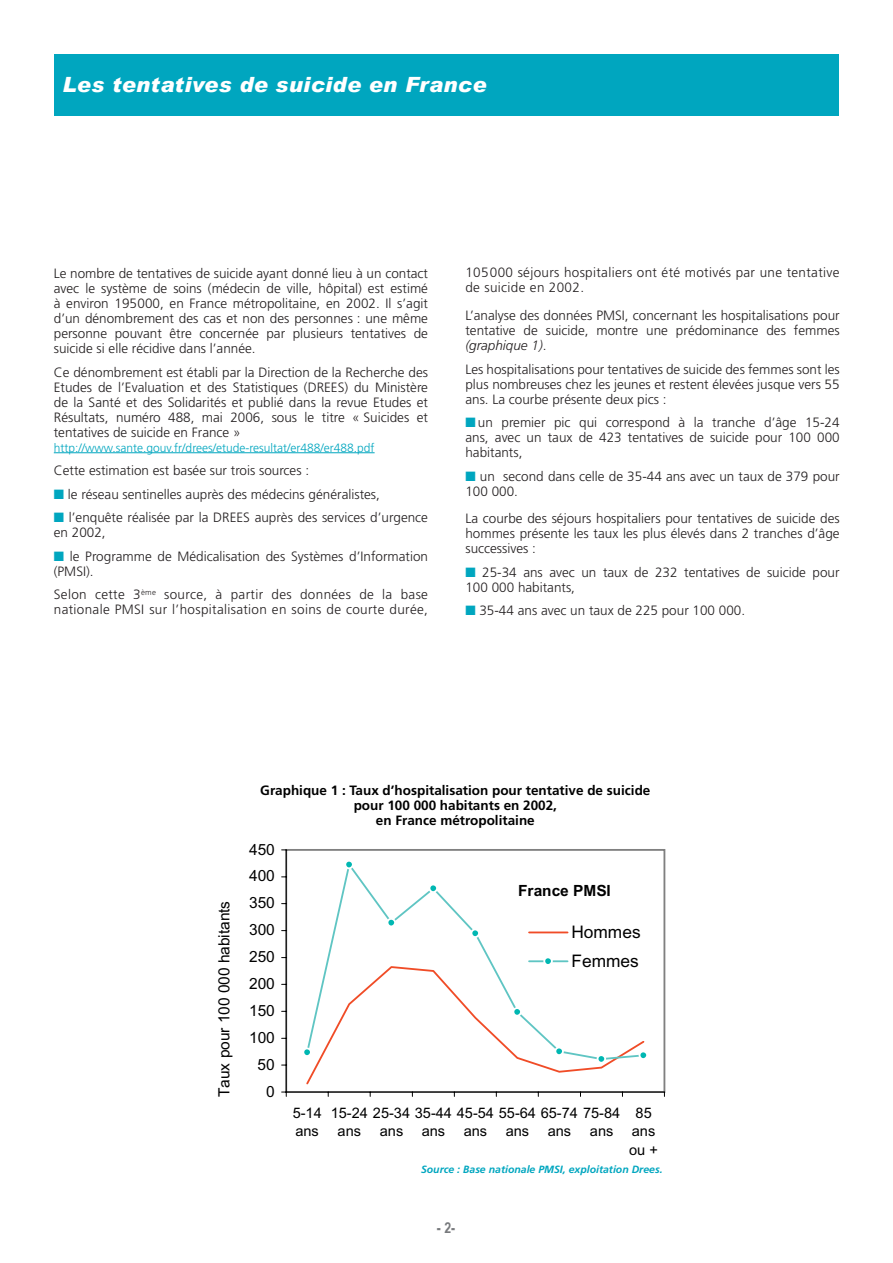
<style>
.page{position:relative;width:893px;height:1263px;background:#fff}
.page>*{position:absolute;margin:0;border:0;box-sizing:border-box;transform-origin:0 0}
.ARetenirTitre{font:italic 900 21px "Arial";letter-spacing:.02em;color:#fff}
.t1{font:17.25px/28.8px "Arial";color:#000}
.t2{font:15.45px "Arial";color:#000}
.t3{font:700 15.45px "Arial";color:#000}
.RemarquesTxt{font:700 15px "Arial Narrow";color:#787a7d}
.t4{font:14.55px/18.8px "Arial";color:#000}
.t5{font:300 13.5px/15px "Frutiger";color:#231f20;text-align:justify}
.t6{font:300 13.5px/15px "Frutiger";letter-spacing:.025em;color:#231f20}
.titre_grqph{font:700 13.5px "Frutiger";color:#000}
.t7{font:300 12px "Frutiger";color:#00a6bf}
.source{font:italic 700 10.5px "Frutiger";color:#00a6bf}
.s1{font-style:italic}
</style>
<div class="page">
<hr style="left:54px;top:452px;width:321px;height:1px;background:#00a6bf">
<div style="left:54px;top:54px;width:785px;height:61px;background:#00a6bf"></div>
<div style="left:285px;top:849px;width:380px;height:244px;border:2px solid #808080"></div>
<hr style="left:286px;top:850px;width:1px;height:242px;background:#000">
<hr style="left:286px;top:1092px;width:378px;height:1px;background:#000">
<svg style="left:306px;top:965px;width:360px;height:121px"></svg>
<svg style="left:306px;top:868px;width:339px;height:193px"></svg>
<div style="left:303px;top:1048px;width:8px;height:8px;background:#00b7b2;border-radius:50%"></div>
<div style="left:302px;top:1047px;width:10px;height:10px;border:2px solid #fff;border-radius:50%"></div>
<div style="left:345px;top:861px;width:8px;height:7px;background:#00b7b2;border-radius:50%"></div>
<div style="left:344px;top:860px;width:10px;height:9px;border:2px solid #fff;border-radius:50%"></div>
<div style="left:387px;top:919px;width:8px;height:7px;background:#00b7b2;border-radius:50%"></div>
<div style="left:387px;top:918px;width:9px;height:9px;border:2px solid #fff;border-radius:50%"></div>
<div style="left:429px;top:884px;width:8px;height:8px;background:#00b7b2;border-radius:50%"></div>
<div style="left:428px;top:883px;width:10px;height:10px;border:2px solid #fff;border-radius:50%"></div>
<div style="left:471px;top:929px;width:8px;height:8px;background:#00b7b2;border-radius:50%"></div>
<div style="left:470px;top:928px;width:10px;height:10px;border:2px solid #fff;border-radius:50%"></div>
<div style="left:513px;top:1008px;width:8px;height:8px;background:#00b7b2;border-radius:50%"></div>
<div style="left:512px;top:1007px;width:10px;height:10px;border:2px solid #fff;border-radius:50%"></div>
<div style="left:555px;top:1047px;width:8px;height:8px;background:#00b7b2;border-radius:50%"></div>
<div style="left:554px;top:1046px;width:10px;height:10px;border:2px solid #fff;border-radius:50%"></div>
<div style="left:598px;top:1055px;width:7px;height:8px;background:#00b7b2;border-radius:50%"></div>
<div style="left:597px;top:1054px;width:9px;height:10px;border:2px solid #fff;border-radius:50%"></div>
<div style="left:639px;top:1051px;width:8px;height:8px;background:#00b7b2;border-radius:50%"></div>
<div style="left:639px;top:1050px;width:9px;height:10px;border:2px solid #fff;border-radius:50%"></div>
<div style="left:513px;top:918px;width:142px;height:58px;background:#fff"></div>
<hr style="left:529px;top:931px;width:39px;height:2px;background:#f04c27">
<hr style="left:529px;top:960px;width:39px;height:2px;background:#5fc5c3">
<div style="left:544px;top:957px;width:8px;height:8px;background:#00b7b2;border-radius:50%"></div>
<div style="left:543px;top:956px;width:10px;height:10px;border:2px solid #fff;border-radius:50%"></div>
<p class="ARetenirTitre" style="left:63px;top:72px;width:425px">Les tentatives de suicide en France</p>
<p class="t5" style="left:54px;top:266px;width:376px">Le nombre de tentatives de suicide ayant donné lieu à un contact avec le système de soins (médecin de ville, hôpital) est estimé à environ 195 000, en France métropolitaine, en 2002. Il s’agit d’un dénombrement des cas et non des personnes : une même personne pouvant être concernée par plusieurs tentatives de suicide si elle récidive dans l’année.</p>
<p class="t5" style="left:54px;top:365px;width:376px">Ce dénombrement est établi par la Direction de la Recherche des Etudes de l’Evaluation et des Statistiques (DREES) du Ministère de la Santé et des Solidarités et publié dans la revue Etudes et Résultats, numéro 488, mai 2006, sous le titre « Suicides et tentatives de suicide en France »</p>
<p class="t7" style="left:54px;top:441px;width:322px">http://www.sante.gouv.fr/drees/etude-resultat/er488/er488.pdf</p>
<p class="t5" style="left:54px;top:463px;width:257px">Cette estimation est basée sur trois sources :</p>
<p class="t5" style="left:68px;top:487px;width:314px">le réseau sentinelles auprès des médecins généralistes,</p>
<p class="t5" style="left:54px;top:510px;width:376px;text-indent:15px">l’enquête réalisée par la DREES auprès des services d’urgence en 2002,</p>
<p class="t5" style="left:54px;top:549px;width:376px;text-indent:16px">le Programme de Médicalisation des Systèmes d’Information (PMSI).</p>
<p class="t6" style="left:54px;top:587px;width:376px">Selon cette 3<sup>ème</sup> source, à partir des données de la base nationale PMSI sur l’hospitalisation en soins de courte durée,</p>
<p class="t6" style="left:465px;top:265px;width:376px">105 000 séjours hospitaliers ont été motivés par une tentative de suicide en 2002.</p>
<p class="t5" style="left:465px;top:308px;width:376px">L’analyse des données PMSI, concernant les hospitalisations pour tentative de suicide, montre une prédominance des femmes <span class="s1">(graphique 1)</span>.</p>
<p class="t5" style="left:465px;top:362px;width:376px">Les hospitalisations pour tentatives de suicide des femmes sont les plus nombreuses chez les jeunes et restent élevées jusque vers 55 ans. La courbe présente deux pics :</p>
<p class="t5" style="left:465px;top:415px;width:376px;text-indent:13px">un premier pic qui correspond à la tranche d’âge 15-24 ans, avec un taux de 423 tentatives de suicide pour 100 000 habitants,</p>
<p class="t5" style="left:465px;top:469px;width:376px;text-indent:14px">un second dans celle de 35-44 ans avec un taux de 379 pour<br>100 000.</p>
<p class="t5" style="left:465px;top:511px;width:376px">La courbe des séjours hospitaliers pour tentatives de suicide des hommes présente les taux les plus élevés dans 2 tranches d’âge successives :</p>
<p class="t5" style="left:465px;top:565px;width:376px;text-indent:17px">25-34 ans avec un taux de 232 tentatives de suicide pour<br>100 000 habitants,</p>
<p class="t5" style="left:479px;top:603px;width:267px">35-44 ans avec un taux de 225 pour 100 000.</p>
<p class="titre_grqph" style="left:260px;top:782px;width:392px">Graphique 1 : Taux d’hospitalisation pour tentative de suicide</p>
<p class="titre_grqph" style="left:354px;top:797px;width:205px">pour 100 000 habitants en 2002,</p>
<p class="titre_grqph" style="left:376px;top:812px;width:160px">en France métropolitaine</p>
<p class="t2" style="left:249px;top:840px;width:27px">450</p>
<p class="t2" style="left:215px;top:1097px;width:198px;rotate:-90deg">Taux pour 100 000 habitants</p>
<p class="t2" style="left:249px;top:867px;width:27px">400</p>
<p class="t2" style="left:249px;top:894px;width:27px">350</p>
<p class="t2" style="left:249px;top:921px;width:27px">300</p>
<p class="t2" style="left:249px;top:948px;width:27px">250</p>
<p class="t2" style="left:249px;top:975px;width:27px">200</p>
<p class="t2" style="left:249px;top:1002px;width:27px">150</p>
<p class="t2" style="left:249px;top:1029px;width:27px">100</p>
<p class="t2" style="left:258px;top:1055px;width:19px">50</p>
<p class="t2" style="left:266px;top:1082px;width:10px">0</p>
<p class="t3" style="left:518px;top:882px;width:94px">France PMSI</p>
<p class="t1" style="left:571px;top:918px;width:71px">Hommes<br>Femmes</p>
<p class="t4" style="left:293px;top:1103px;width:31px">5-14 ans</p>
<p class="t4" style="left:338px;top:1103px;width:284px;text-indent:-7px">15-24 25-34 35-44 45-54 55-64 65-74 75-84 ans</p>
<p class="t4" style="left:380px;top:1122px;width:25px">ans</p>
<p class="t4" style="left:422px;top:1122px;width:25px">ans</p>
<p class="t4" style="left:464px;top:1122px;width:25px">ans</p>
<p class="t4" style="left:506px;top:1122px;width:25px">ans</p>
<p class="t4" style="left:548px;top:1122px;width:25px">ans</p>
<p class="t4" style="left:590px;top:1122px;width:25px">ans</p>
<p class="t4" style="left:629px;top:1103px;width:30px;text-align:center">85 ans ou +</p>
<p class="source" style="left:421px;top:1163px;width:243px">Source : Base nationale PMSI, exploitation Drees.</p>
<p class="RemarquesTxt" style="left:437px;top:1217px;width:20px">- 2-</p>
</div>
